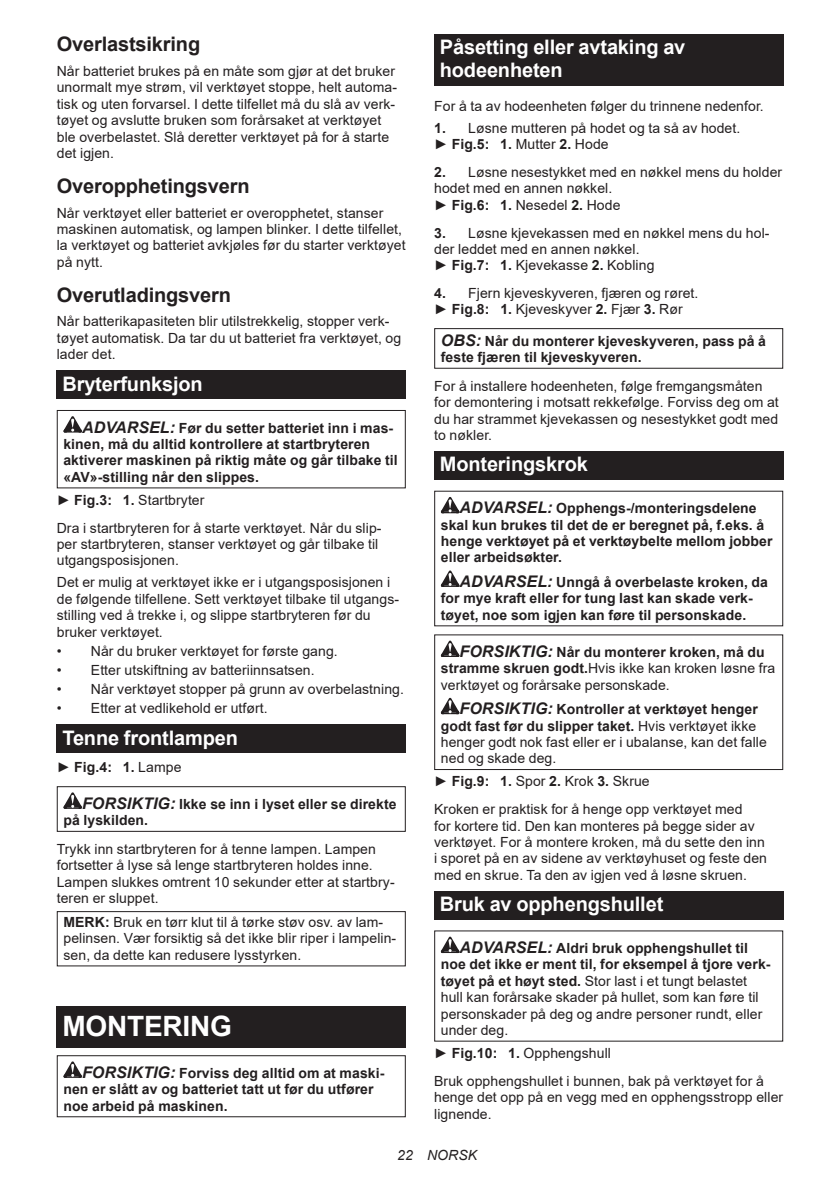
<style>
.page{position:relative;width:840px;height:1191px;background:#fff}
.page>*{position:absolute;margin:0;border:0;box-sizing:border-box;transform-origin:0 0}
.t1{font:700 28px "Arial";letter-spacing:-.01em;color:#fff}
.t2{font:700 20px/23.4px "Arial";letter-spacing:-.01em;color:#fff}
.t3{font:700 20px "Arial";letter-spacing:-.01em;color:#231f20}
.t4{font:14px/16.4px "Arial";letter-spacing:.005em;color:#231f20}
.t5{font:700 14px/16.4px "Arial";letter-spacing:.005em;color:#231f20}
.t6{font:italic 14px "Arial";letter-spacing:.005em;color:#231f20}
.s1{font-style:italic;font-size:16px}
.s2{font-weight:700}
.s3{font-weight:400}
.s4{font-weight:700;font-style:italic;font-size:16px}
</style>
<div class="page">
<div style="left:57px;top:370px;width:348px;height:29px;background:#231f20"></div>
<svg style="left:63px;top:416px;width:19px;height:16px"></svg>
<div style="left:57px;top:410px;width:348px;height:78px;border:1px solid #231f20"></div>
<div style="left:57px;top:724px;width:348px;height:29px;background:#231f20"></div>
<svg style="left:63px;top:792px;width:19px;height:16px"></svg>
<div style="left:57px;top:786px;width:348px;height:46px;border:1px solid #231f20"></div>
<div style="left:57px;top:911px;width:348px;height:55px;border:1px solid #231f20"></div>
<div style="left:57px;top:1006px;width:348px;height:41px;background:#231f20"></div>
<svg style="left:63px;top:1061px;width:19px;height:16px"></svg>
<div style="left:57px;top:1055px;width:348px;height:62px;border:1px solid #231f20"></div>
<div style="left:434px;top:34px;width:348px;height:52px;background:#231f20"></div>
<div style="left:434px;top:328px;width:348px;height:41px;border:1px solid #231f20"></div>
<div style="left:434px;top:451px;width:348px;height:29px;background:#231f20"></div>
<svg style="left:440px;top:497px;width:19px;height:16px"></svg>
<svg style="left:440px;top:570px;width:19px;height:17px"></svg>
<svg style="left:440px;top:640px;width:19px;height:17px"></svg>
<svg style="left:440px;top:698px;width:19px;height:16px"></svg>
<div style="left:434px;top:634px;width:348px;height:136px;border:1px solid #231f20"></div>
<div style="left:434px;top:891px;width:348px;height:28px;background:#231f20"></div>
<svg style="left:440px;top:936px;width:19px;height:17px"></svg>
<h2 class="t3" style="left:57px;top:30px;width:145px">Overlastsikring</h2>
<p class="t4" style="left:57px;top:63px;width:341px">Når batteriet brukes på en måte som gjør at det bruker unormalt mye strøm, vil verktøyet stoppe, helt automa&shy;tisk og uten forvarsel. I dette tilfellet må du slå av verk&shy;tøyet og avslutte bruken som forårsaket at verktøyet ble overbelastet. Slå deretter verktøyet på for å starte det igjen.</p>
<h2 class="t3" style="left:57px;top:172px;width:194px">Overopphetingsvern</h2>
<p class="t4" style="left:57px;top:204px;width:350px">Når verktøyet eller batteriet er overopphetet, stanser maskinen automatisk, og lampen blinker. I dette tilfellet, la verktøyet og batteriet avkjøles før du starter verktøyet på nytt.</p>
<h2 class="t3" style="left:57px;top:280px;width:176px">Overutladingsvern</h2>
<p class="t4" style="left:57px;top:313px;width:346px">Når batterikapasiteten blir utilstrekkelig, stopper verk&shy;tøyet automatisk. Da tar du ut batteriet fra verktøyet, og lader det.</p>
<h2 class="t2" style="left:62px;top:372px;width:142px">Bryterfunksjon</h2>
<p class="t5" style="left:63px;top:419px;width:336px;text-indent:19px"><span class="s1">ADVARSEL:</span> Før du setter batteriet inn i mas&shy;kinen, må du alltid kontrollere at startbryteren aktiverer maskinen på riktig måte og går tilbake til «AV»-stilling når den slippes.</p>
<p class="t4" style="left:57px;top:486px;width:326px;line-height:27.8px">► <span class="s2">Fig.3: 1.</span> Startbryter<br>Dra i startbryteren for å starte verktøyet. Når du slip-</p>
<p class="t4" style="left:57px;top:536px;width:323px">per startbryteren, stanser verktøyet og går tilbake til utgangsposisjonen.</p>
<p class="t4" style="left:57px;top:574px;width:343px">Det er mulig at verktøyet ikke er i utgangsposisjonen i de følgende tilfellene. Sett verktøyet tilbake til utgangs&shy;stilling ved å trekke i, og slippe startbryteren før du bruker verktøyet.</p>
<p class="t4" style="left:57px;top:642px;width:282px">• Når du bruker verktøyet for første gang.</p>
<p class="t4" style="left:57px;top:661px;width:259px">• Etter utskiftning av batteriinnsatsen.</p>
<p class="t4" style="left:57px;top:681px;width:348px">• Når verktøyet stopper på grunn av overbelastning.</p>
<p class="t4" style="left:57px;top:700px;width:212px">• Etter at vedlikehold er utført.</p>
<h2 class="t2" style="left:62px;top:726px;width:177px">Tenne frontlampen</h2>
<p class="t5" style="left:57px;top:759px;width:126px"><span class="s3">►</span> Fig.4: 1. <span class="s3">Lampe</span></p>
<p class="t5" style="left:63px;top:796px;width:334px;text-indent:19px"><span class="s1">FORSIKTIG:</span> Ikke se inn i lyset eller se direkte på lyskilden.</p>
<p class="t4" style="left:57px;top:840px;width:339px">Trykk inn startbryteren for å tenne lampen. Lampen fortsetter å lyse så lenge startbryteren holdes inne.<br>Lampen slukkes omtrent 10 sekunder etter at startbry&shy;teren er sluppet.</p>
<p class="t4" style="left:63px;top:913px;width:334px"><span class="s2">MERK:</span> Bruk en tørr klut til å tørke støv osv. av lam&shy;pelinsen. Vær forsiktig så det ikke blir riper i lampelin&shy;sen, da dette kan redusere lysstyrken.</p>
<h1 class="t1" style="left:62px;top:1006px;width:171px">MONTERING</h1>
<p class="t5" style="left:63px;top:1064px;width:322px;text-indent:19px"><span class="s1">FORSIKTIG:</span> Forviss deg alltid om at maski&shy;nen er slått av og batteriet tatt ut før du utfører noe arbeid på maskinen.</p>
<h2 class="t2" style="left:439px;top:36px;width:247px">Påsetting eller avtaking av hodeenheten</h2>
<p class="t4" style="left:434px;top:98px;width:331px">For å ta av hodeenheten følger du trinnene nedenfor.</p>
<p class="t4" style="left:434px;top:120px;width:307px"><span class="s2">1.</span> Løsne mutteren på hodet og ta så av hodet. ► <span class="s2">Fig.5: 1.</span> Mutter <span class="s2">2.</span> Hode</p>
<p class="t4" style="left:434px;top:164px;width:349px"><span class="s2">2.</span> Løsne nesestykket med en nøkkel mens du holder hodet med en annen nøkkel.<br>► <span class="s2">Fig.6: 1.</span> Nesedel <span class="s2">2.</span> Hode</p>
<p class="t4" style="left:434px;top:224px;width:337px"><span class="s2">3.</span> Løsne kjevekassen med en nøkkel mens du hol&shy;der leddet med en annen nøkkel.<br>► <span class="s2">Fig.7: 1.</span> Kjevekasse <span class="s2">2.</span> Kobling</p>
<p class="t4" style="left:434px;top:285px;width:266px"><span class="s2">4.</span> Fjern kjeveskyveren, fjæren og røret. ► <span class="s2">Fig.8: 1.</span> Kjeveskyver <span class="s2">2.</span> Fjær <span class="s2">3.</span> Rør</p>
<p class="t5" style="left:440px;top:333px;width:326px"><span class="s1">OBS:</span> Når du monterer kjeveskyveren, pass på å feste fjæren til kjeveskyveren.</p>
<p class="t4" style="left:434px;top:377px;width:346px">For å installere hodeenheten, følge fremgangsmåten for demontering i motsatt rekkefølge. Forviss deg om at du har strammet kjevekassen og nesestykket godt med to nøkler.</p>
<h2 class="t2" style="left:439px;top:453px;width:149px">Monteringskrok</h2>
<p class="t5" style="left:440px;top:500px;width:333px;text-indent:19px"><span class="s1">ADVARSEL:</span> Opphengs-/monteringsdelene skal kun brukes til det de er beregnet på, f.eks. å henge verktøyet på et verktøybelte mellom jobber eller arbeidsøkter.</p>
<p class="t5" style="left:440px;top:574px;width:328px;text-indent:19px"><span class="s1">ADVARSEL:</span> Unngå å overbelaste kroken, da for mye kraft eller for tung last kan skade verk&shy;tøyet, noe som igjen kan føre til personskade.</p>
<p class="t4" style="left:440px;top:644px;width:336px;text-indent:19px"><span class="s4">FORSIKTIG:</span> <span class="s2">Når du monterer kroken, må du stramme skruen godt.</span>Hvis ikke kan kroken løsne fra verktøyet og forårsake personskade.</p>
<p class="t4" style="left:440px;top:701px;width:327px;text-indent:19px"><span class="s4">FORSIKTIG:</span> <span class="s2">Kontroller at verktøyet henger godt fast før du slipper taket.</span> Hvis verktøyet ikke henger godt nok fast eller er i ubalanse, kan det falle ned og skade deg.</p>
<p class="t4" style="left:434px;top:767px;width:309px;line-height:27.8px">► <span class="s2">Fig.9: 1.</span> Spor <span class="s2">2.</span> Krok <span class="s2">3.</span> Skrue<br>Kroken er praktisk for å henge opp verktøyet med</p>
<p class="t4" style="left:434px;top:817px;width:334px">for kortere tid. Den kan monteres på begge sider av verktøyet. For å montere kroken, må du sette den inn i sporet på en av sidene av verktøyhuset og feste den med en skrue. Ta den av igjen ved å løsne skruen.</p>
<h2 class="t2" style="left:439px;top:892px;width:225px">Bruk av opphengshullet</h2>
<p class="t4" style="left:440px;top:939px;width:331px;text-indent:19px"><span class="s4">ADVARSEL:</span> <span class="s2">Aldri bruk opphengshullet til noe det ikke er ment til, for eksempel å tjore verk&shy;tøyet på et høyt sted.</span> Stor last i et tungt belastet hull kan forårsake skader på hullet, som kan føre til personskader på deg og andre personer rundt, eller under deg.</p>
<p class="t4" style="left:434px;top:1039px;width:331px;line-height:27.8px">► <span class="s2">Fig.10: 1.</span> Opphengshull<br>Bruk opphengshullet i bunnen, bak på verktøyet for å</p>
<p class="t4" style="left:434px;top:1089px;width:350px">henge det opp på en vegg med en opphengsstropp eller lignende.</p>
<p class="t6" style="left:397px;top:1146px;width:81px">22 NORSK</p>
</div>
